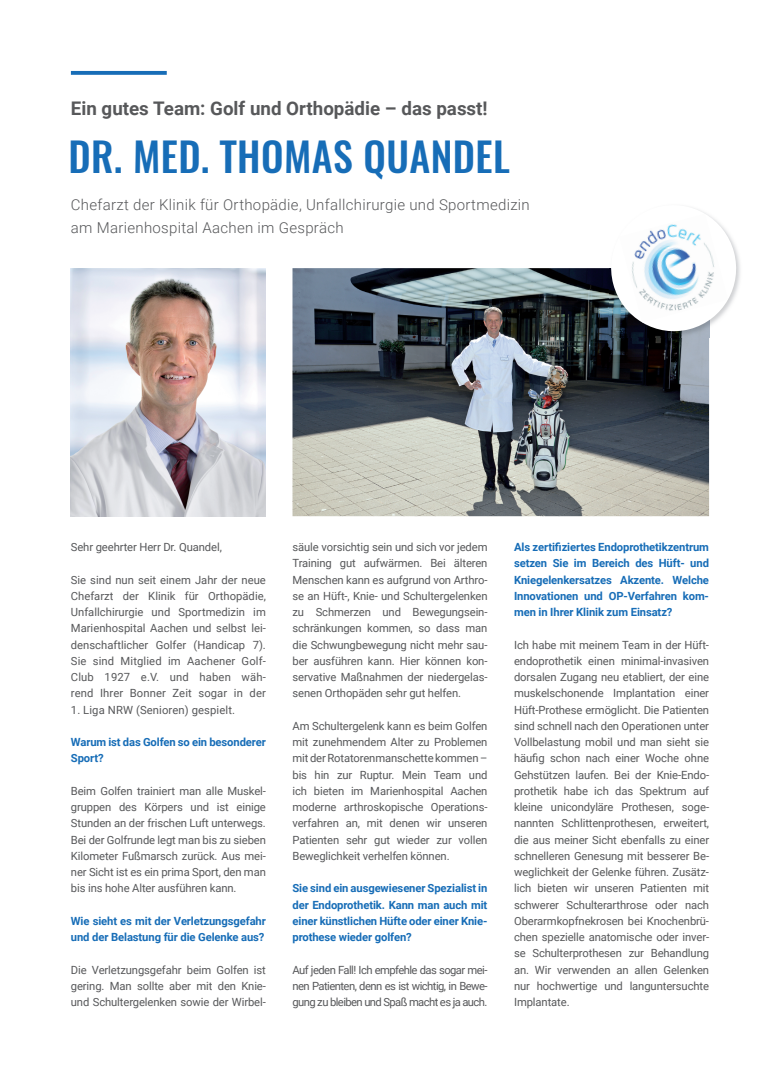
<style>
.page{position:relative;width:780px;height:1088px;background:#fff}
.page>*{position:absolute;margin:0;border:0;box-sizing:border-box;transform-origin:0 0}
.t1{font:500 40px "Oswald";letter-spacing:.01em;color:#176db7}
.t2{font:700 18.75px "Roboto";color:#57585a}
.t3{font:300 15px/22.5px "Roboto";letter-spacing:.02em;color:#57585a}
.t4{font:11.25px/16.2px "Roboto";letter-spacing:-.01em;color:#57585a;text-align:justify}
.t5{font:700 11.25px/16.2px "Roboto";letter-spacing:-.01em;color:#176db7}
.t6{font:11.25px "Roboto";letter-spacing:.01em;color:#57585a}
</style>
<div class="page">
<svg style="left:71px;top:71px;width:96px;height:4px"></svg>
<img style="left:292px;top:268px;width:417px;height:248px">
<img style="left:71px;top:268px;width:195px;height:248px">
<svg style="left:604px;top:208px;width:136px;height:130px"></svg>
<img style="left:619px;top:214px;width:109px;height:108px">
<h2 class="t2" style="left:71px;top:96px;width:418px">Ein gutes Team: Golf und Orthopädie – das passt!</h2>
<h1 class="t1" style="left:68px;top:136px;width:443px">DR. MED. THOMAS QUANDEL</h1>
<h3 class="t3" style="left:71px;top:193px;width:460px">Chefarzt der Klinik für Orthopädie, Unfallchirurgie und Sportmedizin am Marienhospital Aachen im Gespräch</h3>
<p class="t4" style="left:71px;top:539px;width:152px">Sehr geehrter Herr Dr. Quandel,</p>
<p class="t4" style="left:71px;top:571px;width:196px">Sie sind nun seit einem Jahr der neue Chefarzt der Klinik für Orthopädie, Unfallchirurgie und Sportmedizin im Marienhospital Aachen und selbst lei&shy;denschaftlicher Golfer (Handicap 7).<br>Sie sind Mitglied im Aachener Golf-Club 1927 e.V. und haben wäh&shy;rend Ihrer Bonner Zeit sogar in der</p>
<p class="t6" style="left:71px;top:702px;width:166px">1. Liga NRW (Senioren) gespielt.</p>
<p class="t5" style="left:71px;top:734px;width:196px">Warum ist das Golfen so ein besonderer<br>Sport?</p>
<p class="t4" style="left:71px;top:782px;width:196px">Beim Golfen trainiert man alle Muskel&shy;gruppen des Körpers und ist einige Stunden an der frischen Luft unterwegs.<br>Bei der Golfrunde legt man bis zu sieben Kilometer Fußmarsch zurück. Aus mei&shy;ner Sicht ist es ein prima Sport, den man bis ins hohe Alter ausführen kann.</p>
<p class="t5" style="left:71px;top:912px;width:196px">Wie sieht es mit der Verletzungsgefahr und der Belastung für die Gelenke aus?</p>
<p class="t4" style="left:71px;top:961px;width:196px">Die Verletzungsgefahr beim Golfen ist gering. Man sollte aber mit den Knie&shy;und Schultergelenken sowie der Wirbel-</p>
<p class="t4" style="left:292px;top:539px;width:196px">säule vorsichtig sein und sich vor jedem Training gut aufwärmen. Bei älteren Menschen kann es aufgrund von Arthro&shy;se an Hüft-, Knie- und Schultergelenken zu Schmerzen und Bewegungsein&shy;schränkungen kommen, so dass man die Schwungbewegung nicht mehr sau&shy;ber ausführen kann. Hier können kon&shy;servative Maßnahmen der niedergelas&shy;senen Orthopäden sehr gut helfen.</p>
<p class="t4" style="left:292px;top:717px;width:196px">Am Schultergelenk kann es beim Golfen mit zunehmendem Alter zu Problemen mit der Rotatorenmanschette kommen – bis hin zur Ruptur. Mein Team und ich bieten im Marienhospital Aachen moderne arthroskopische Operations&shy;verfahren an, mit denen wir unseren Patienten sehr gut wieder zur vollen Beweglichkeit verhelfen können.</p>
<p class="t5" style="left:292px;top:880px;width:196px;text-align:justify">Sie sind ein ausgewiesener Spezialist in der Endoprothetik. Kann man auch mit einer künstlichen Hüfte oder einer Knie&shy;prothese wieder golfen?</p>
<p class="t4" style="left:292px;top:961px;width:196px">Auf jeden Fall! Ich empfehle das sogar mei&shy;nen Patienten, denn es ist wichtig, in Bewe&shy;gung zu bleiben und Spaß macht es ja auch.</p>
<p class="t5" style="left:514px;top:538px;width:196px;text-align:justify">Als zertifiziertes Endoprothetikzentrum setzen Sie im Bereich des Hüft- und Kniegelenkersatzes Akzente. Welche Innovationen und OP-Verfahren kom&shy;men in Ihrer Klinik zum Einsatz?</p>
<p class="t4" style="left:514px;top:636px;width:196px">Ich habe mit meinem Team in der Hüft&shy;endoprothetik einen minimal-invasiven dorsalen Zugang neu etabliert, der eine muskelschonende Implantation einer Hüft-Prothese ermöglicht. Die Patienten sind schnell nach den Operationen unter Vollbelastung mobil und man sieht sie häufig schon nach einer Woche ohne Gehstützen laufen. Bei der Knie-Endo&shy;prothetik habe ich das Spektrum auf kleine unicondyläre Prothesen, soge&shy;nannten Schlittenprothesen, erweitert, die aus meiner Sicht ebenfalls zu einer schnelleren Genesung mit besserer Be&shy;weglichkeit der Gelenke führen. Zusätz&shy;lich bieten wir unseren Patienten mit schwerer Schulterarthrose oder nach Oberarmkopfnekrosen bei Knochenbrü&shy;chen spezielle anatomische oder inver&shy;se Schulterprothesen zur Behandlung an. Wir verwenden an allen Gelenken nur hochwertige und languntersuchte Implantate.</p>
</div>
